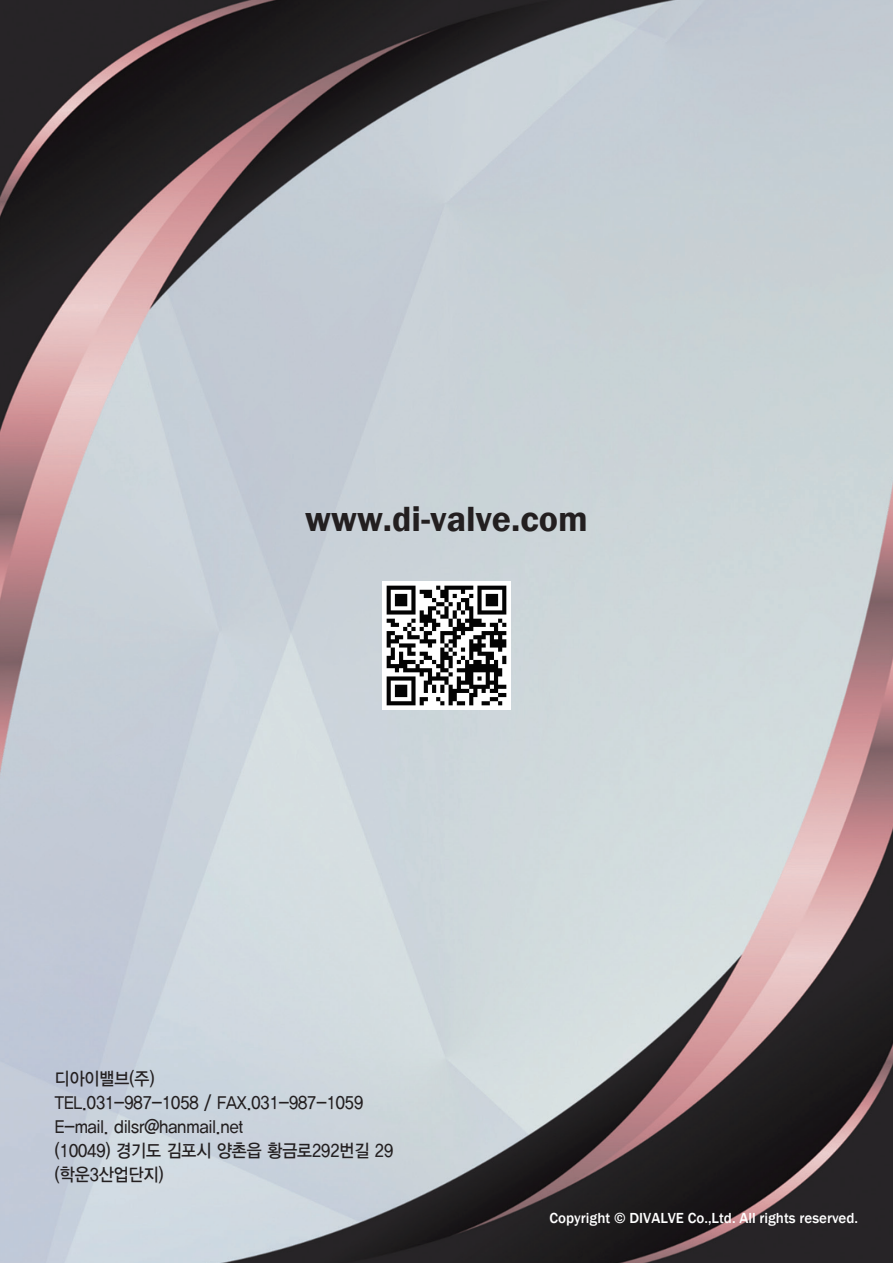
<style>
.page{position:relative;width:893px;height:1263px;background:#fff}
.page>*{position:absolute;margin:0;border:0;box-sizing:border-box;transform-origin:0 0}
.t1{font:600 36px "Franklin Gothic";color:#231f20}
.t2{font:18px/24px "YDIYGO330";color:#231f20;scale:.9 1}
.t3{font:500 15px "Franklin Gothic";color:#fff}
</style>
<div class="page">
<img style="left:0;top:0;width:893px;height:1263px">
<img style="left:383px;top:582px;width:127px;height:127px">
<h1 class="t1" style="left:305px;top:497px;width:284px">www.di-valve.com</h1>
<p class="t2" style="left:55px;top:1067px;width:377px">디아이밸브(주)<br>TEL.031-987-1058 / FAX.031-987-1059<br>E-mail. dilsr@hanmail.net<br>(10049) 경기도 김포시 양촌읍 황금로292번길 29 (학운3산업단지)</p>
<p class="t3" style="left:550px;top:1209px;width:310px">Copyright © DIVALVE Co.,Ltd. All rights reserved.</p>
</div>
